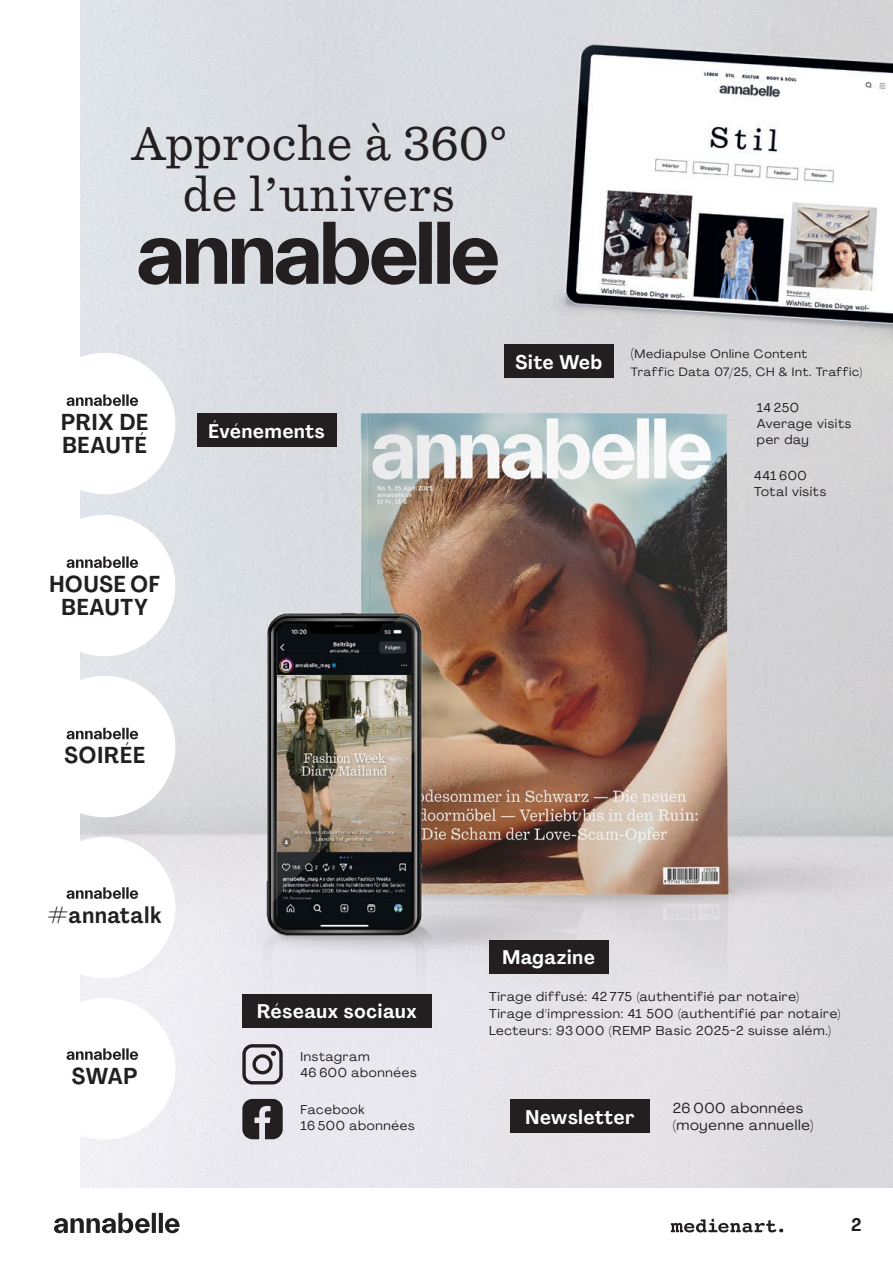
<style>
.page{position:relative;width:893px;height:1263px;background:#fff}
.page>*{position:absolute;margin:0;border:0;box-sizing:border-box;transform-origin:0 0}
.t1{font:46.5px/51px "Quadrant Text";letter-spacing:.015em;color:#231f20;text-align:center}
.t2{font:700 22.8px/22.8px "Agrandir Text";letter-spacing:.01em;color:#231f20}
.t3{font:700 22.5px "Agrandir Text";letter-spacing:.01em;color:#231f20}
.t4{font:700 19.5px "Agrandir Text";letter-spacing:.01em;color:#fff;scale:1.04 1}
.t5{font:700 18px "Agrandir Text";color:#231f20}
.t6{font:14.25px/16.2px "Agrandir";letter-spacing:.05em;color:#231f20;scale:1.04 1}
.t7{font:12.75px/16.2px "Agrandir";letter-spacing:.05em;color:#231f20;scale:1.04 1}
.t8{font:12px/18px "Agrandir";letter-spacing:.055em;color:#231f20;scale:1.04 1}
.s1{font-size:14.25px}
</style>
<div class="page">
<svg style="left:671px;top:1219px;width:112px;height:13px"></svg>
<svg style="left:54px;top:1213px;width:126px;height:20px"></svg>
<img style="left:81px;top:0;width:812px;height:1188px">
<img style="left:504px;top:0;width:389px;height:439px">
<div style="left:510px;top:1100px;width:140px;height:33px;background:#231f20"></div>
<div style="left:489px;top:940px;width:119px;height:33px;background:#231f20"></div>
<svg style="left:139px;top:222px;width:360px;height:63px;background:#808082"></svg>
<div style="left:34px;top:353px;width:141px;height:141px;background:#fff;border-radius:50%"></div>
<svg style="left:67px;top:394px;width:71px;height:12px"></svg>
<div style="left:34px;top:515px;width:141px;height:141px;background:#fff;border-radius:50%"></div>
<svg style="left:67px;top:556px;width:71px;height:12px"></svg>
<div style="left:34px;top:676px;width:141px;height:141px;background:#fff;border-radius:50%"></div>
<svg style="left:67px;top:728px;width:71px;height:11px"></svg>
<div style="left:34px;top:837px;width:141px;height:141px;background:#fff;border-radius:50%"></div>
<svg style="left:67px;top:887px;width:71px;height:12px"></svg>
<div style="left:34px;top:998px;width:141px;height:141px;background:#fff;border-radius:50%"></div>
<svg style="left:67px;top:1048px;width:71px;height:12px"></svg>
<div style="left:197px;top:414px;width:139px;height:33px;background:#231f20"></div>
<div style="left:504px;top:345px;width:109px;height:33px;background:#231f20"></div>
<div style="left:242px;top:994px;width:189px;height:34px;background:#231f20"></div>
<svg style="left:242px;top:1044px;width:41px;height:40px;background:#9c9a9e"></svg>
<svg style="left:242px;top:1099px;width:41px;height:40px;background:#504c4e"></svg>
<h1 class="t1" style="left:132px;top:118px;width:377px">Approche à 360° de l’univers</h1>
<h2 class="t2" style="left:61px;top:410px;width:89px">PRIX DE<br>BEAUTÉ</h2>
<h2 class="t2" style="left:49px;top:572px;width:113px;text-align:center">HOUSE OF<br>BEAUTY</h2>
<h3 class="t4" style="left:208px;top:419px;width:114px">Événements</h3>
<h2 class="t2" style="left:64px;top:744px;width:83px">SOIRÉE</h2>
<h3 class="t4" style="left:515px;top:350px;width:85px">Site Web</h3>
<p class="t8" style="left:631px;top:344px;width:224px"><span class="s1">(</span>Mediapulse Online Content<br>Traffic Data 07/25, CH &amp; Int. Traffic)</p>
<p class="t7" style="left:757px;top:399px;width:92px">14 250<br>Average visits per day</p>
<p class="t7" style="left:754px;top:467px;width:71px">441 600<br>Total visits</p>
<h3 class="t3" style="left:48px;top:901px;width:116px">#annatalk</h3>
<h2 class="t2" style="left:71px;top:1064px;width:68px">SWAP</h2>
<h3 class="t4" style="left:257px;top:999px;width:155px">Réseaux sociaux</h3>
<p class="t7" style="left:300px;top:1048px;width:113px">Instagram<br>46 600 abonnées</p>
<p class="t7" style="left:300px;top:1101px;width:111px">Facebook<br>16 500 abonnées</p>
<h3 class="t4" style="left:502px;top:945px;width:91px">Magazine</h3>
<p class="t7" style="left:489px;top:987px;width:339px;line-height:17.1px">Tirage diffusé: 42 775 (authentifié par notaire)<br>Tirage d'impression: 41 500 (authentifié par notaire)<br>Lecteurs: 93 000 (REMP Basic 2025-2 suisse além.)</p>
<h3 class="t4" style="left:525px;top:1105px;width:107px">Newsletter</h3>
<p class="t6" style="left:673px;top:1100px;width:137px">26 000 abonnées (moyenne annuelle)</p>
<h3 class="t5" style="left:851px;top:1214px;width:13px">2</h3>
</div>
